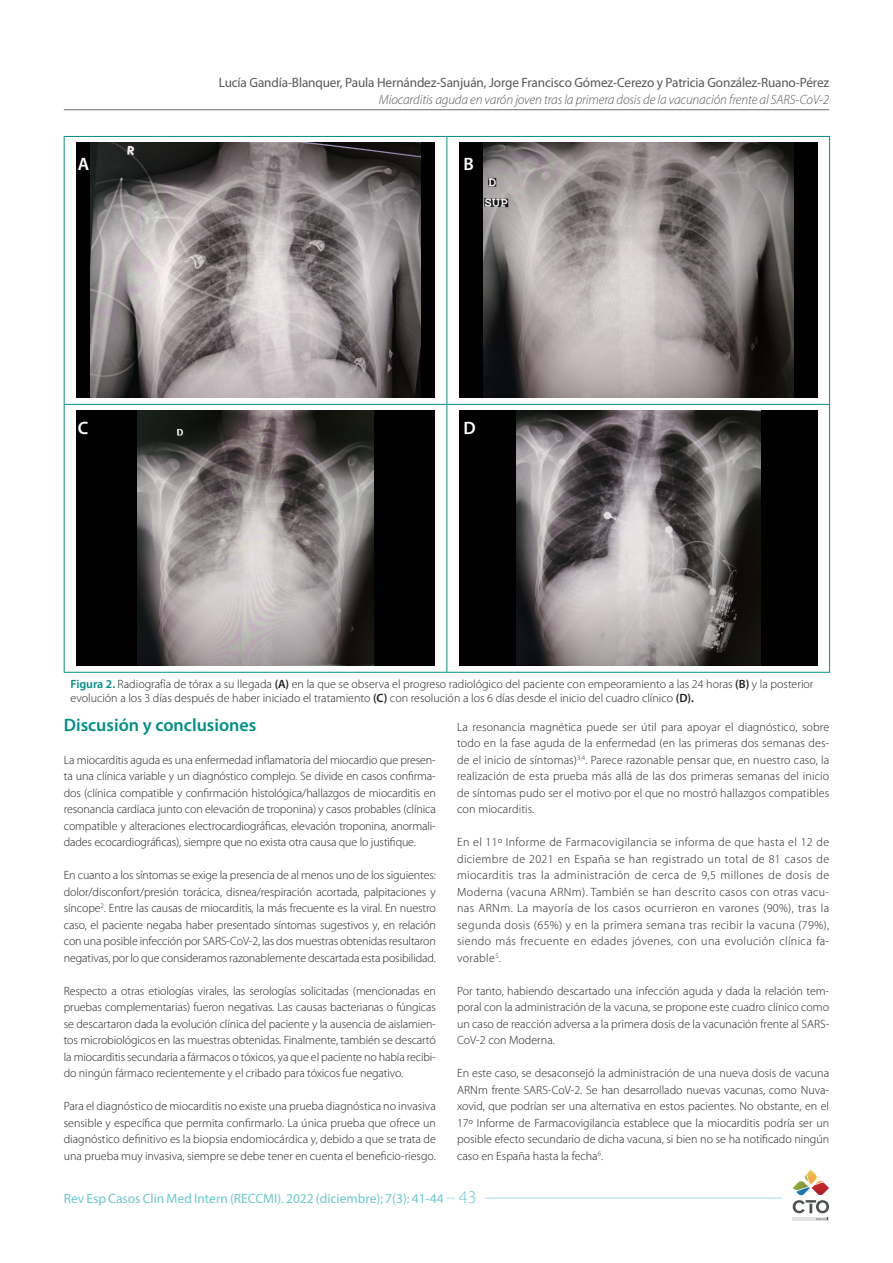
<style>
.page{position:relative;width:893px;height:1263px;background:#fff}
.page>*{position:absolute;margin:0;border:0;box-sizing:border-box;transform-origin:0 0}
._02_Primer_Orden{font:600 18px "Myriad Pro";color:#008f85}
._02_Primer_Orden-2{font:600 18px "Myriad Pro";color:#fff}
.t1{font:13.5px "Myriad Pro";letter-spacing:-.01em;color:#57585a}
.t2{font:italic 300 13.5px "Myriad Pro";letter-spacing:-.01em;color:#57585a}
.t3{font:13.5px "Myriad Pro";color:#6bc9cb}
._01_Texto_comun{font:300 12px/16.5px "Myriad Pro";color:#231f20;text-align:justify}
.s1{font-weight:600;color:#008f85}
.s2{font-weight:600}
.s3{font-weight:300;font-size:18px}
</style>
<div class="page">
<hr style="left:64px;top:109px;width:765px;height:1px;background:#6c6d70">
<hr style="left:793px;top:1217px;width:36px;height:4px;background:#e1e2e1">
<svg style="left:793px;top:1170px;width:36px;height:50px"></svg>
<hr style="left:485px;top:1198px;width:297px;height:1px;background:#a8dcdd">
<svg style="left:65px;top:137px;width:764px;height:535px"></svg>
<hr style="left:64px;top:136px;width:383px;height:1px;background:#008f85">
<hr style="left:64px;top:137px;width:1px;height:267px;background:#008f85">
<hr style="left:447px;top:136px;width:383px;height:1px;background:#008f85">
<hr style="left:446px;top:137px;width:1px;height:267px;background:#008f85">
<hr style="left:829px;top:137px;width:1px;height:267px;background:#008f85">
<hr style="left:64px;top:404px;width:383px;height:1px;background:#008f85">
<hr style="left:64px;top:405px;width:1px;height:267px;background:#008f85">
<hr style="left:447px;top:404px;width:383px;height:1px;background:#008f85">
<hr style="left:446px;top:405px;width:1px;height:267px;background:#008f85">
<hr style="left:829px;top:405px;width:1px;height:267px;background:#008f85">
<hr style="left:64px;top:672px;width:383px;height:1px;background:#008f85">
<hr style="left:447px;top:672px;width:383px;height:1px;background:#008f85">
<div style="left:76px;top:143px;width:359px;height:255px;background:#000"></div>
<img style="left:90px;top:143px;width:331px;height:255px">
<div style="left:459px;top:143px;width:358px;height:255px;background:#000"></div>
<img style="left:483px;top:143px;width:310px;height:255px">
<div style="left:76px;top:411px;width:359px;height:255px;background:#000"></div>
<img style="left:137px;top:411px;width:237px;height:255px">
<div style="left:459px;top:411px;width:358px;height:255px;background:#000"></div>
<img style="left:516px;top:411px;width:244px;height:255px">
<p class="_02_Primer_Orden-2" style="left:78px;top:152px;width:13px">A</p>
<p class="_02_Primer_Orden-2" style="left:78px;top:416px;width:12px">C</p>
<p class="t1" style="left:219px;top:74px;width:612px">Lucía Gandía-Blanquer, Paula Hernández-Sanjuán, Jorge Francisco Gómez-Cerezo y Patricia González-Ruano-Pérez</p>
<p class="t2" style="left:379px;top:92px;width:452px">Miocarditis aguda en varón joven tras la primera dosis de la vacunación frente al SARS-CoV-2</p>
<p class="_02_Primer_Orden-2" style="left:463px;top:152px;width:12px">B</p>
<p class="_02_Primer_Orden-2" style="left:463px;top:416px;width:14px">D</p>
<p class="_01_Texto_comun" style="left:71px;top:677px;width:744px;line-height:14.4px"><span class="s1">Figura 2.</span> Radiografía de tórax a su llegada <span class="s2">(A)</span> en la que se observa el progreso radiológico del paciente con empeoramiento a las 24 horas <span class="s2">(B)</span> y la posterior evolución a los 3 días después de haber iniciado el tratamiento <span class="s2">(C)</span> con resolución a los 6 días desde el inicio del cuadro clínico <span class="s2">(D).</span></p>
<p class="_02_Primer_Orden" style="left:64px;top:713px;width:194px">Discusión y conclusiones</p>
<p class="_01_Texto_comun" style="left:64px;top:751px;width:374px">La miocarditis aguda es una enfermedad inflamatoria del miocardio que presen&shy;ta una clínica variable y un diagnóstico complejo. Se divide en casos confirma&shy;dos (clínica compatible y confirmación histológica/hallazgos de miocarditis en resonancia cardíaca junto con elevación de troponina) y casos probables (clínica compatible y alteraciones electrocardiográficas, elevación troponina, anormali&shy;dades ecocardiográficas), siempre que no exista otra causa que lo justifique.</p>
<p class="_01_Texto_comun" style="left:64px;top:867px;width:374px">En cuanto a los síntomas se exige la presencia de al menos uno de los siguientes: dolor/disconfort/presión torácica, disnea/respiración acortada, palpitaciones y síncope<sup>2</sup>. Entre las causas de miocarditis, la más frecuente es la viral. En nuestro caso, el paciente negaba haber presentado síntomas sugestivos y, en relación con una posible infección por SARS-CoV-2, las dos muestras obtenidas resultaron negativas, por lo que consideramos razonablemente descartada esta posibilidad.</p>
<p class="_01_Texto_comun" style="left:64px;top:982px;width:374px">Respecto a otras etiologías virales, las serologías solicitadas (mencionadas en pruebas complementarias) fueron negativas. Las causas bacterianas o fúngicas se descartaron dada la evolución clínica del paciente y la ausencia de aislamien&shy;tos microbiológicos en las muestras obtenidas. Finalmente, también se descartó la miocarditis secundaria a fármacos o tóxicos, ya que el paciente no había recibi&shy;do ningún fármaco recientemente y el cribado para tóxicos fue negativo.</p>
<p class="_01_Texto_comun" style="left:64px;top:1098px;width:374px">Para el diagnóstico de miocarditis no existe una prueba diagnóstica no invasiva sensible y específica que permita confirmarlo. La única prueba que ofrece un diagnóstico definitivo es la biopsia endomiocárdica y, debido a que se trata de una prueba muy invasiva, siempre se debe tener en cuenta el beneficio-riesgo.</p>
<p class="_01_Texto_comun" style="left:457px;top:718px;width:374px">La resonancia magnética puede ser útil para apoyar el diagnóstico, sobre todo en la fase aguda de la enfermedad (en las primeras dos semanas des&shy;de el inicio de síntomas)<sup>3,4</sup>. Parece razonable pensar que, en nuestro caso, la realización de esta prueba más allá de las dos primeras semanas del inicio de síntomas pudo ser el motivo por el que no mostró hallazgos compatibles con miocarditis.</p>
<p class="_01_Texto_comun" style="left:457px;top:834px;width:374px">En el 11º Informe de Farmacovigilancia se informa de que hasta el 12 de diciembre de 2021 en España se han registrado un total de 81 casos de miocarditis tras la administración de cerca de 9,5 millones de dosis de Moderna (vacuna ARNm). También se han descrito casos con otras vacu&shy;nas ARNm. La mayoría de los casos ocurrieron en varones (90%), tras la segunda dosis (65%) y en la primera semana tras recibir la vacuna (79%), siendo más frecuente en edades jóvenes, con una evolución clínica fa&shy;vorable<sup>5</sup>.</p>
<p class="_01_Texto_comun" style="left:457px;top:982px;width:374px">Por tanto, habiendo descartado una infección aguda y dada la relación tem&shy;poral con la administración de la vacuna, se propone este cuadro clínico como un caso de reacción adversa a la primera dosis de la vacunación frente al SARS-CoV-2 con Moderna.</p>
<p class="_01_Texto_comun" style="left:457px;top:1065px;width:374px">En este caso, se desaconsejó la administración de una nueva dosis de vacuna ARNm frente SARS-CoV-2. Se han desarrollado nuevas vacunas, como Nuva&shy;xovid, que podrían ser una alternativa en estos pacientes. No obstante, en el 17º Informe de Farmacovigilancia establece que la miocarditis podría ser un posible efecto secundario de dicha vacuna, si bien no se ha notificado ningún caso en España hasta la fecha<sup>6</sup>.</p>
<p class="t3" style="left:64px;top:1190px;width:414px">Rev Esp Casos Clin Med Intern (RECCMI). 2022 (diciembre); 7(3): 41-44 <span class="s3">43</span></p>
</div>
